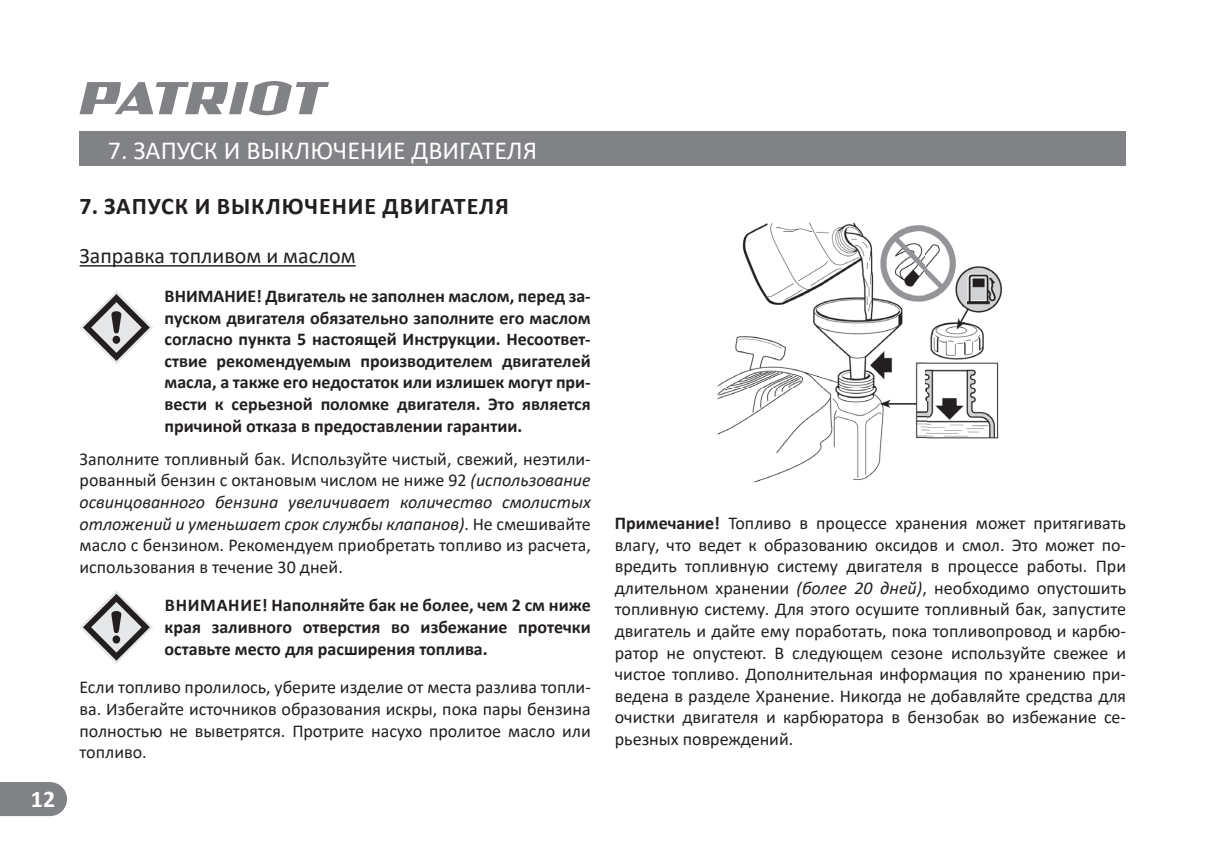
<style>
.page{position:relative;width:1205px;height:857px;background:#fff}
.page>*{position:absolute;margin:0;border:0;box-sizing:border-box;transform-origin:0 0}
.t1{font:26px "Calibri";color:#fff}
.t2{font:700 24px "Calibri";letter-spacing:.04em;color:#231f20}
.t3{font:700 24px "Calibri";color:#fff}
.t4{font:22px "Calibri";color:#231f20}
.t5{font:18px/21.6px "Calibri";color:#231f20;text-align:justify}
.t6{font:700 18px/21.6px "Calibri";color:#231f20;text-align:justify}
.s1{font-style:italic}
.s2{font-weight:700}
</style>
<div class="page">
<svg style="left:80px;top:81px;width:249px;height:34px"></svg>
<div style="left:80px;top:132px;width:1046px;height:34px;background:#808285"></div>
<div style="left:0;top:782px;width:67px;height:33px;background:#808285"></div>
<hr style="left:80px;top:265px;width:276px;height:1px;background:#231f20">
<svg style="left:80px;top:291px;width:73px;height:73px"></svg>
<svg style="left:80px;top:591px;width:73px;height:73px"></svg>
<img style="left:717px;top:222px;width:286px;height:261px">
<h2 class="t3" style="left:31px;top:781px;width:26px">12</h2>
<h1 class="t1" style="left:108px;top:132px;width:431px">7. ЗАПУСК И ВЫКЛЮЧЕНИЕ ДВИГАТЕЛЯ</h1>
<h2 class="t2" style="left:80px;top:189px;width:431px">7. ЗАПУСК И ВЫКЛЮЧЕНИЕ ДВИГАТЕЛЯ</h2>
<p class="t4" style="left:80px;top:241px;width:278px">Заправка топливом и маслом</p>
<p class="t6" style="left:165px;top:285px;width:428px">ВНИМАНИЕ! Двигатель не заполнен маслом, перед за&shy;пуском двигателя обязательно заполните его маслом согласно пункта 5 настоящей Инструкции. Несоответ&shy;ствие рекомендуемым производителем двигателей масла, а также его недостаток или излишек могут при&shy;вести к серьезной поломке двигателя. Это является причиной отказа в предоставлении гарантии.</p>
<p class="t5" style="left:80px;top:447px;width:513px">Заполните топливный бак. Используйте чистый, свежий, неэтили&shy;рованный бензин с октановым числом не ниже 92 <span class="s1">(использование освинцованного бензина увеличивает количество смолистых отложений и уменьшает срок службы клапанов)</span>. Не смешивайте масло с бензином. Рекомендуем приобретать топливо из расчета, использования в течение 30 дней.</p>
<p class="t6" style="left:165px;top:594px;width:428px">ВНИМАНИЕ! Наполняйте бак не более, чем 2 см ниже края заливного отверстия во избежание протечки оставьте место для расширения топлива.</p>
<p class="t5" style="left:80px;top:675px;width:513px">Если топливо пролилось, уберите изделие от места разлива топли&shy;ва. Избегайте источников образования искры, пока пары бензина полностью не выветрятся. Протрите насухо пролитое масло или топливо.</p>
<p class="t5" style="left:615px;top:511px;width:513px"><span class="s2">Примечание!</span> Топливо в процессе хранения может притягивать влагу, что ведет к образованию оксидов и смол. Это может по&shy;вредить топливную систему двигателя в процессе работы. При длительном хранении <span class="s1">(более 20 дней)</span>, необходимо опустошить топливную систему. Для этого осушите топливный бак, запустите двигатель и дайте ему поработать, пока топливопровод и карбю&shy;ратор не опустеют. В следующем сезоне используйте свежее и чистое топливо. Дополнительная информация по хранению при&shy;ведена в разделе Хранение. Никогда не добавляйте средства для очистки двигателя и карбюратора в бензобак во избежание се&shy;рьезных повреждений.</p>
</div>
